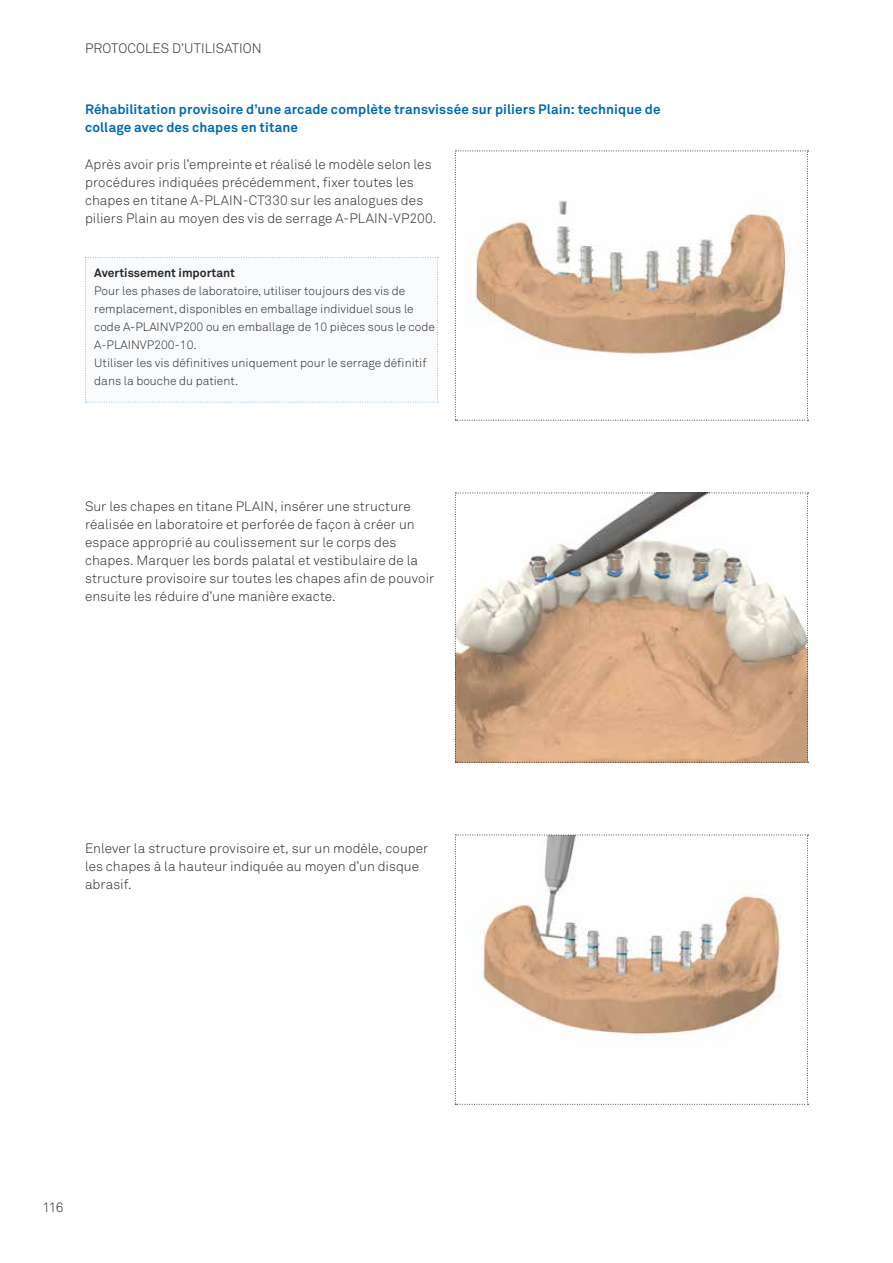
<style>
.page{position:relative;width:893px;height:1263px;background:#fff}
.page>*{position:absolute;margin:0;border:0;box-sizing:border-box;transform-origin:0 0}
.t1{font:13.5px/18px "Akkurat Light Pro";letter-spacing:.005em;color:#282727}
.t2{font:700 13.5px/18px "Akkurat Pro";letter-spacing:.01em;color:#0069b4}
.t3{font:12px/18px "Akkurat Light Pro";color:#282727}
.t4{font:700 12px "Akkurat Pro";color:#282727}
</style>
<div class="page">
<svg style="left:455px;top:151px;width:353px;height:270px"></svg>
<svg style="left:455px;top:835px;width:353px;height:270px"></svg>
<svg style="left:455px;top:493px;width:353px;height:270px"></svg>
<svg style="left:85px;top:257px;width:354px;height:146px"></svg>
<p class="t1" style="left:85px;top:40px;width:178px">PROTOCOLES D’UTILISATION</p>
<p class="t2" style="left:85px;top:101px;width:577px">Réhabilitation provisoire d’une arcade complète transvissée sur piliers Plain: technique de collage avec des chapes en titane</p>
<p class="t1" style="left:85px;top:155px;width:353px">Après avoir pris l’empreinte et réalisé le modèle selon les procédures indiquées précédemment, fixer toutes les chapes en titane A-PLAIN-CT330 sur les analogues des piliers Plain au moyen des vis de serrage A-PLAIN-VP200.</p>
<p class="t4" style="left:94px;top:265px;width:142px">Avertissement important</p>
<p class="t3" style="left:94px;top:282px;width:342px">Pour les phases de laboratoire, utiliser toujours des vis de remplacement, disponibles en emballage individuel sous le code A-PLAINVP200 ou en emballage de 10 pièces sous le code A-PLAINVP200-10.<br>Utiliser les vis définitives uniquement pour le serrage définitif dans la bouche du patient.</p>
<p class="t1" style="left:85px;top:497px;width:351px">Sur les chapes en titane PLAIN, insérer une structure réalisée en laboratoire et perforée de façon à créer un espace approprié au coulissement sur le corps des chapes. Marquer les bords palatal et vestibulaire de la structure provisoire sur toutes les chapes afin de pouvoir ensuite les réduire d’une manière exacte.</p>
<p class="t1" style="left:85px;top:839px;width:345px">Enlever la structure provisoire et, sur un modèle, couper les chapes à la hauteur indiquée au moyen d’un disque abrasif.</p>
<p class="t1" style="left:43px;top:1198px;width:22px">116</p>
</div>
